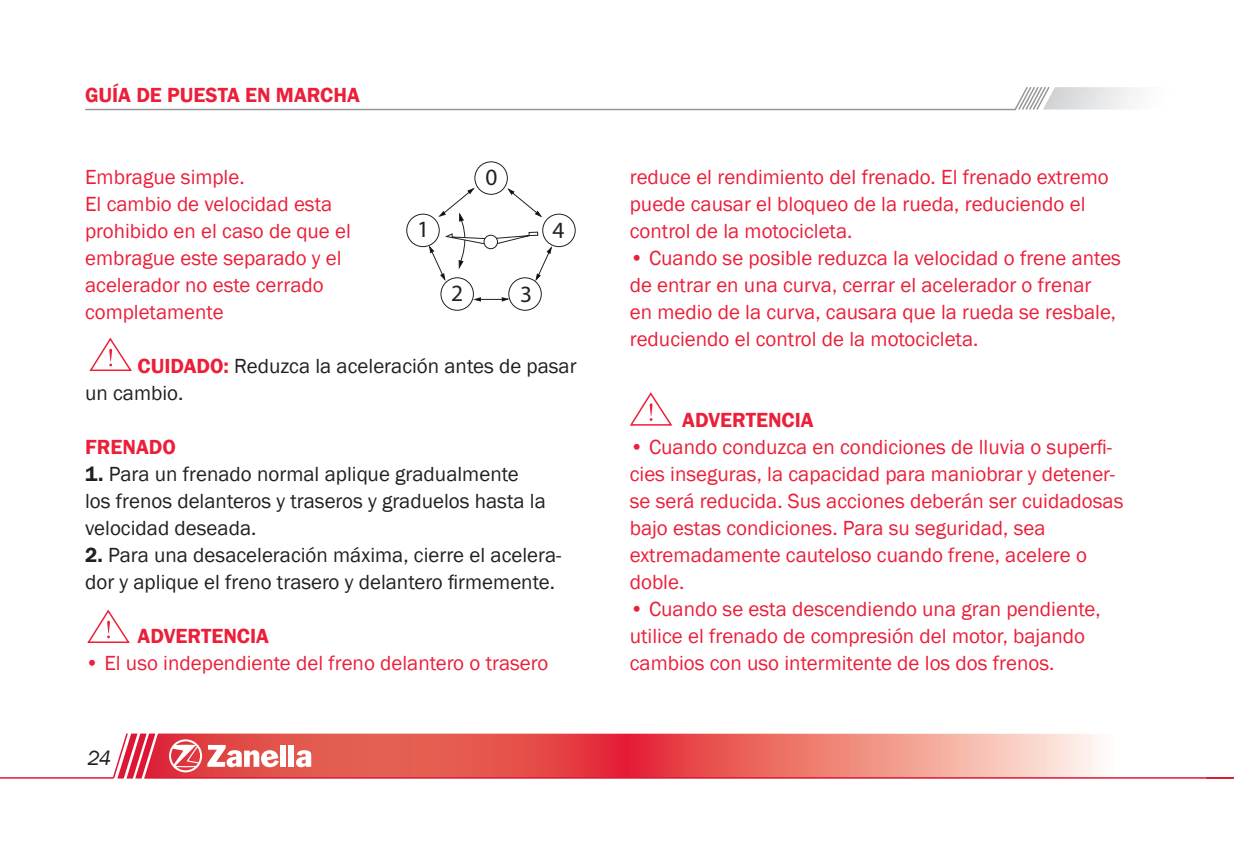
<style>
.page{position:relative;width:1234px;height:851px;background:#fff}
.page>*{position:absolute;margin:0;border:0;box-sizing:border-box;transform-origin:0 0}
.t1{font:23.4px "Myriad Pro";color:#231f20}
.t2{font:21px/27px "Franklin Gothic";color:#eb1f39}
.t3{font:21px/27px "Franklin Gothic";color:#231f20}
.t4{font:600 21px "Franklin Gothic";color:#eb1f39}
.t5{font:italic 21px "Franklin Gothic";color:#231f20}
.s1{font-weight:600;color:#eb1f39}
.s2{font-weight:600}
</style>
<div class="page">
<svg style="left:155px;top:733px;width:943px;height:44px;background:#eb746e"></svg>
<svg style="left:0;top:733px;width:155px;height:46px"></svg>
<hr style="left:144px;top:777px;width:1088px;height:1px;background:#dc1735">
<svg style="left:296px;top:750px;width:15px;height:17px"></svg>
<div style="left:280px;top:744px;width:6px;height:22px;background:#fff"></div>
<div style="left:288px;top:744px;width:6px;height:22px;background:#fff"></div>
<svg style="left:169px;top:739px;width:110px;height:33px"></svg>
<svg style="left:85px;top:87px;width:1053px;height:24px"></svg>
<svg style="left:89px;top:337px;width:43px;height:34px"></svg>
<svg style="left:87px;top:609px;width:43px;height:34px"></svg>
<svg style="left:630px;top:392px;width:43px;height:34px"></svg>
<div style="left:440px;top:277px;width:33px;height:33px;border:1px solid #231f20;border-radius:50%"></div>
<div style="left:508px;top:277px;width:33px;height:33px;border:1px solid #231f20;border-radius:50%"></div>
<div style="left:474px;top:161px;width:33px;height:34px;border:1px solid #231f20;border-radius:50%"></div>
<div style="left:542px;top:214px;width:33px;height:33px;border:1px solid #231f20;border-radius:50%"></div>
<div style="left:406px;top:214px;width:33px;height:33px;border:1px solid #231f20;border-radius:50%"></div>
<svg style="left:428px;top:187px;width:124px;height:115px"></svg>
<div style="left:484px;top:235px;width:13px;height:14px;background:#fff;border-radius:50%"></div>
<div style="left:483px;top:235px;width:15px;height:14px;border:1px solid #231f20;border-radius:50%"></div>
<p class="t4" style="left:85px;top:82px;width:276px">GUÍA DE PUESTA EN MARCHA</p>
<p class="t2" style="left:85px;top:164px;width:267px">Embrague simple.<br>El cambio de velocidad esta prohibido en el caso de que el embrague este separado y el acelerador no este cerrado completamente</p>
<p class="t3" style="left:85px;top:353px;width:493px;text-indent:52px"><span class="s1">CUIDADO:</span> Reduzca la aceleración antes de pasar un cambio.</p>
<p class="t4" style="left:85px;top:434px;width:92px">FRENADO</p>
<p class="t3" style="left:85px;top:461px;width:462px"><span class="s2">1.</span> Para un frenado normal aplique gradualmente los frenos delanteros y traseros y graduelos hasta la velocidad deseada.</p>
<p class="t3" style="left:85px;top:542px;width:477px"><span class="s2">2.</span> Para una desaceleración máxima, cierre el acelera&shy;dor y aplique el freno trasero y delantero firmemente.</p>
<p class="t4" style="left:138px;top:623px;width:133px">ADVERTENCIA</p>
<p class="t2" style="left:85px;top:650px;width:464px">• El uso independiente del freno delantero o trasero</p>
<p class="t1" style="left:485px;top:163px;width:13px">0</p>
<p class="t1" style="left:417px;top:215px;width:13px">1</p>
<p class="t1" style="left:552px;top:215px;width:13px">4</p>
<p class="t1" style="left:451px;top:279px;width:13px">2</p>
<p class="t1" style="left:520px;top:280px;width:13px">3</p>
<p class="t5" style="left:88px;top:744px;width:25px">24</p>
<p class="t2" style="left:629px;top:164px;width:480px">reduce el rendimiento del frenado. El frenado extremo puede causar el bloqueo de la rueda, reduciendo el control de la motocicleta.</p>
<p class="t2" style="left:629px;top:245px;width:492px">• Cuando se posible reduzca la velocidad o frene antes de entrar en una curva, cerrar el acelerador o frenar<br>en medio de la curva, causara que la rueda se resbale, reduciendo el control de la motocicleta.</p>
<p class="t4" style="left:682px;top:407px;width:133px">ADVERTENCIA</p>
<p class="t2" style="left:629px;top:434px;width:495px">• Cuando conduzca en condiciones de lluvia o superfi&shy;cies inseguras, la capacidad para maniobrar y detener&shy;se será reducida. Sus acciones deberán ser cuidadosas bajo estas condiciones. Para su seguridad, sea extremadamente cauteloso cuando frene, acelere o doble.</p>
<p class="t2" style="left:629px;top:596px;width:472px">• Cuando se esta descendiendo una gran pendiente, utilice el frenado de compresión del motor, bajando cambios con uso intermitente de los dos frenos.</p>
</div>
